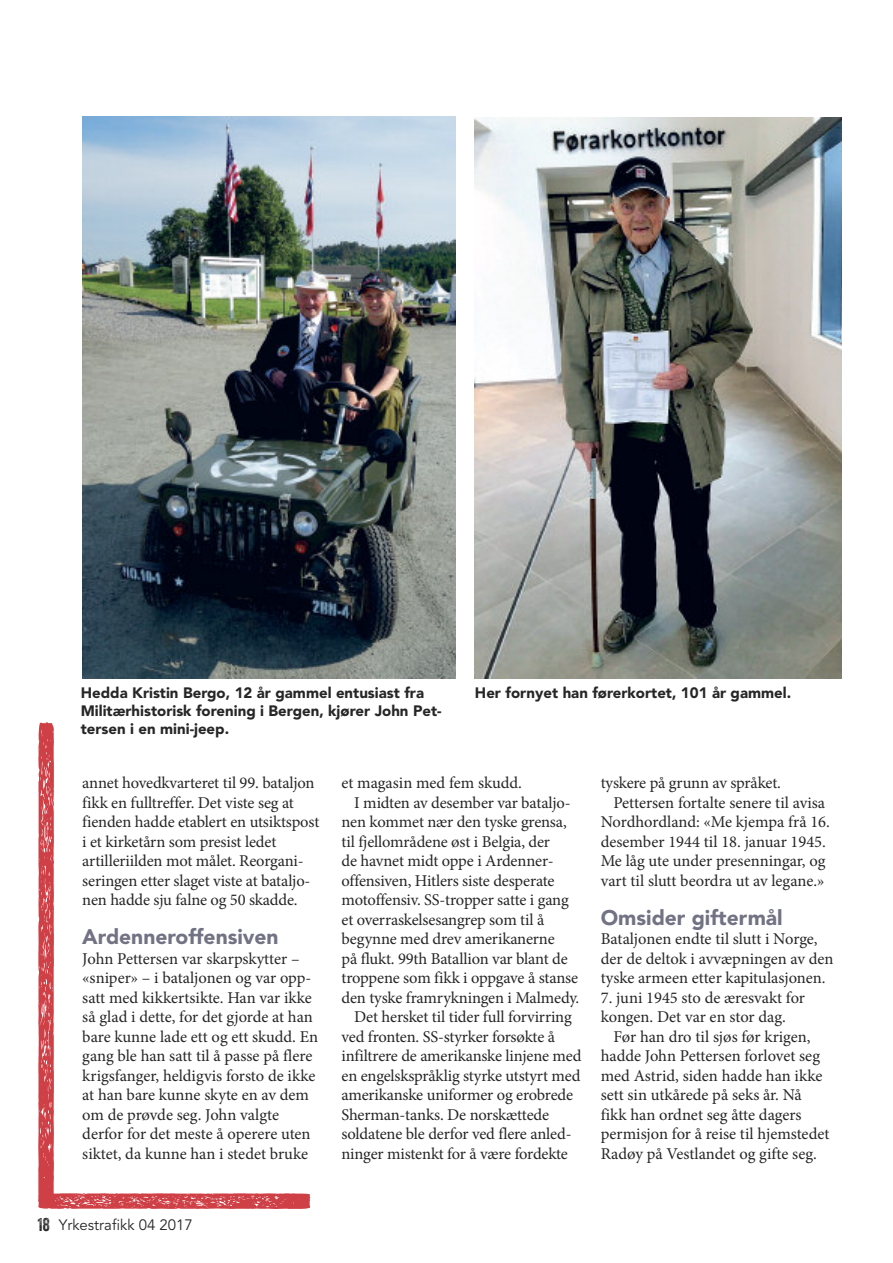
<style>
.page{position:relative;width:893px;height:1263px;background:#fff}
.page>*{position:absolute;margin:0;border:0;box-sizing:border-box;transform-origin:0 0}
.t1{font:900 21px "Avenir";color:#717384}
.t2{font:16.5px/19.5px "Minion Pro";letter-spacing:-.01em;color:#272627}
.t3{font:900 15px/18px "Avenir";color:#272627}
.t4{font:15px "Avenir";color:#272627}
.s1{font-family:"Veneer Two";font-size:18px}
</style>
<div class="page">
<svg style="left:38px;top:722px;width:272px;height:487px"></svg>
<img style="left:83px;top:116px;width:372px;height:562px">
<img style="left:475px;top:117px;width:367px;height:561px">
<p class="t3" style="left:81px;top:684px;width:345px">Hedda Kristin Bergo, 12 år gammel entusiast fra</p>
<p class="t3" style="left:475px;top:683px;width:318px">Her fornyet han førerkortet, 101 år gammel.</p>
<p class="t3" style="left:81px;top:702px;width:362px">Militærhistorisk forening i Bergen, kjører John Pet&shy;tersen i en mini-jeep.</p>
<p class="t2" style="left:82px;top:775px;width:239px">annet hovedkvarteret til 99. bataljon fikk en fulltreffer. Det viste seg at fienden hadde etablert en utsiktspost i et kirketårn som presist ledet artilleriilden mot målet. Reorgani&shy;seringen etter slaget viste at bataljo&shy;nen hadde sju falne og 50 skadde.</p>
<p class="t1" style="left:82px;top:919px;width:198px">Ardenneroffensiven</p>
<p class="t2" style="left:82px;top:950px;width:237px">John Pettersen var skarpskytter – «sniper» – i bataljonen og var opp&shy;satt med kikkertsikte. Han var ikke så glad i dette, for det gjorde at han bare kunne lade ett og ett skudd. En gang ble han satt til å passe på flere krigsfanger, heldigvis forsto de ikke at han bare kunne skyte en av dem om de prøvde seg. John valgte derfor for det meste å operere uten siktet, da kunne han i stedet bruke</p>
<p class="t4" style="left:38px;top:1216px;width:157px"><span class="s1">18</span> Yrkestrafikk 04 2017</p>
<p class="t2" style="left:341px;top:775px;width:182px">et magasin med fem skudd.</p>
<p class="t2" style="left:354px;top:794px;width:218px">I midten av desember var bataljo-</p>
<p class="t2" style="left:341px;top:814px;width:227px">nen kommet nær den tyske grensa,</p>
<p class="t2" style="left:341px;top:833px;width:210px">til fjellområdene øst i Belgia, der</p>
<p class="t2" style="left:341px;top:853px;width:214px">de havnet midt oppe i Ardenner-</p>
<p class="t2" style="left:341px;top:872px;width:215px">offensiven, Hitlers siste desperate</p>
<p class="t2" style="left:341px;top:892px;width:229px">motoffensiv. SS-tropper satte i gang</p>
<p class="t2" style="left:341px;top:911px;width:204px">et overraskelsesangrep som til å</p>
<p class="t2" style="left:341px;top:931px;width:215px">begynne med drev amerikanerne</p>
<p class="t2" style="left:341px;top:950px;width:228px">på flukt. 99th Batallion var blant de</p>
<p class="t2" style="left:341px;top:970px;width:238px">troppene som fikk i oppgave å stanse</p>
<p class="t2" style="left:341px;top:989px;width:239px">den tyske framrykningen i Malmedy.</p>
<p class="t2" style="left:354px;top:1009px;width:219px">Det hersket til tider full forvirring</p>
<p class="t2" style="left:341px;top:1028px;width:215px">ved fronten. SS-styrker forsøkte å</p>
<p class="t2" style="left:341px;top:1048px;width:242px">infiltrere de amerikanske linjene med</p>
<p class="t2" style="left:341px;top:1067px;width:240px">en engelskspråklig styrke utstyrt med</p>
<p class="t2" style="left:341px;top:1087px;width:233px">amerikanske uniformer og erobrede</p>
<p class="t2" style="left:341px;top:1106px;width:209px">Sherman-tanks. De norskættede</p>
<p class="t2" style="left:341px;top:1126px;width:232px">soldatene ble derfor ved flere anled-</p>
<p class="t2" style="left:341px;top:1145px;width:228px">ninger mistenkt for å være fordekte</p>
<p class="t2" style="left:601px;top:775px;width:182px">tyskere på grunn av språket.</p>
<p class="t2" style="left:613px;top:794px;width:213px">Pettersen fortalte senere til avisa</p>
<p class="t2" style="left:601px;top:814px;width:231px">Nordhordland: «Me kjempa frå 16.</p>
<p class="t2" style="left:601px;top:833px;width:227px">desember 1944 til 18. januar 1945.</p>
<p class="t2" style="left:601px;top:853px;width:226px">Me låg ute under presenningar, og</p>
<p class="t2" style="left:601px;top:872px;width:225px">vart til slutt beordra ut av legane.»</p>
<p class="t1" style="left:601px;top:899px;width:183px">Omsider giftermål</p>
<p class="t2" style="left:601px;top:931px;width:234px">Bataljonen endte til slutt i Norge, der de deltok i avvæpningen av den tyske armeen etter kapitulasjonen.</p>
<p class="t2" style="left:601px;top:989px;width:206px">7. juni 1945 sto de æresvakt for kongen. Det var en stor dag.</p>
<p class="t2" style="left:601px;top:1028px;width:230px;text-indent:13px">Før han dro til sjøs før krigen, hadde John Pettersen forlovet seg med Astrid, siden hadde han ikke sett sin utkårede på seks år. Nå fikk han ordnet seg åtte dagers permisjon for å reise til hjemstedet<br>Radøy på Vestlandet og gifte seg.</p>
</div>
